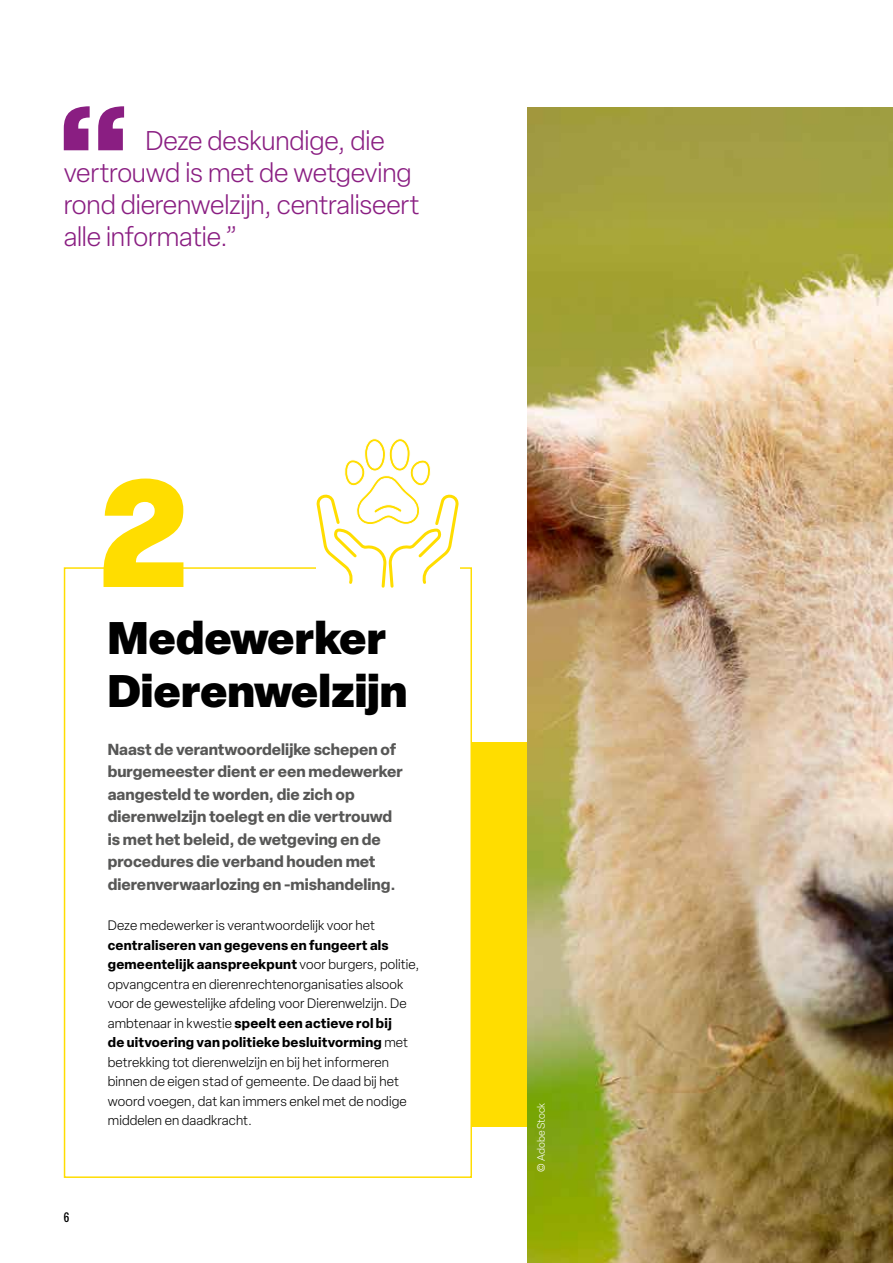
<style>
.page{position:relative;width:893px;height:1263px;background:#fff}
.page>*{position:absolute;margin:0;border:0;box-sizing:border-box;transform-origin:0 0}
.t1{font:900 150px "Elza";color:#fd0}
.t2{font:900 45px/52.5px "Elza";color:#000}
.t3{font:300 26.7px/32.1px "Elza";letter-spacing:-.005em;color:#8a1e82}
.t4{font:700 15.75px/22.5px "Elza";color:#575756}
.t5{font:300 13.5px/19.5px "Elza";letter-spacing:.01em;color:#000}
.t6{font:500 condensed 13.5px "Elza";color:#000}
.t7{font:300 10.5px "Elza";color:#fff}
.s1{font-weight:700}
</style>
<div class="page">
<div style="left:169px;top:742px;width:360px;height:385px;background:#fd0"></div>
<div style="left:65px;top:568px;width:406px;height:609px;background:#fff"></div>
<div style="left:64px;top:567px;width:408px;height:611px;border:2px solid #fd0"></div>
<img style="left:528px;top:108px;width:365px;height:1155px">
<svg style="left:64px;top:106px;width:60px;height:44px"></svg>
<svg style="left:315px;top:438px;width:146px;height:150px"></svg>
<h3 class="t3" style="left:64px;top:125px;width:357px;text-indent:82px">Deze deskundige, die vertrouwd is met de wetgeving rond dierenwelzijn, centraliseert alle informatie.”</h3>
<h1 class="t1" style="left:100px;top:424px;width:90px">2</h1>
<p class="t6" style="left:64px;top:1208px;width:7px">6</p>
<h2 class="t2" style="left:108px;top:610px;width:301px">Medewerker<br>Dierenwelzijn</h2>
<p class="t4" style="left:108px;top:737px;width:296px">Naast de verantwoordelijke schepen of burgemeester dient er een medewerker aangesteld te worden, die zich op dierenwelzijn toelegt en die vertrouwd is met het beleid, de wetgeving en de procedures die verband houden met dierenverwaarlozing en -mishandeling.</p>
<p class="t5" style="left:108px;top:916px;width:269px">Deze medewerker is verantwoordelijk voor het</p>
<p class="t5" style="left:108px;top:935px;width:313px"><span class="s1">centraliseren van gegevens en fungeert als gemeentelijk aanspreekpunt</span> voor burgers, politie, opvangcentra en dierenrechtenorganisaties alsook voor de gewestelijke afdeling voor Dierenwelzijn. De ambtenaar in kwestie <span class="s1">speelt een actieve rol bij<br>de uitvoering van politieke besluitvorming</span> met betrekking tot dierenwelzijn en bij het informeren binnen de eigen stad of gemeente. De daad bij het woord voegen, dat kan immers enkel met de nodige middelen en daadkracht.</p>
<p class="t7" style="left:534px;top:1171px;width:70px;rotate:-90deg">© Adobe Stock</p>
</div>
